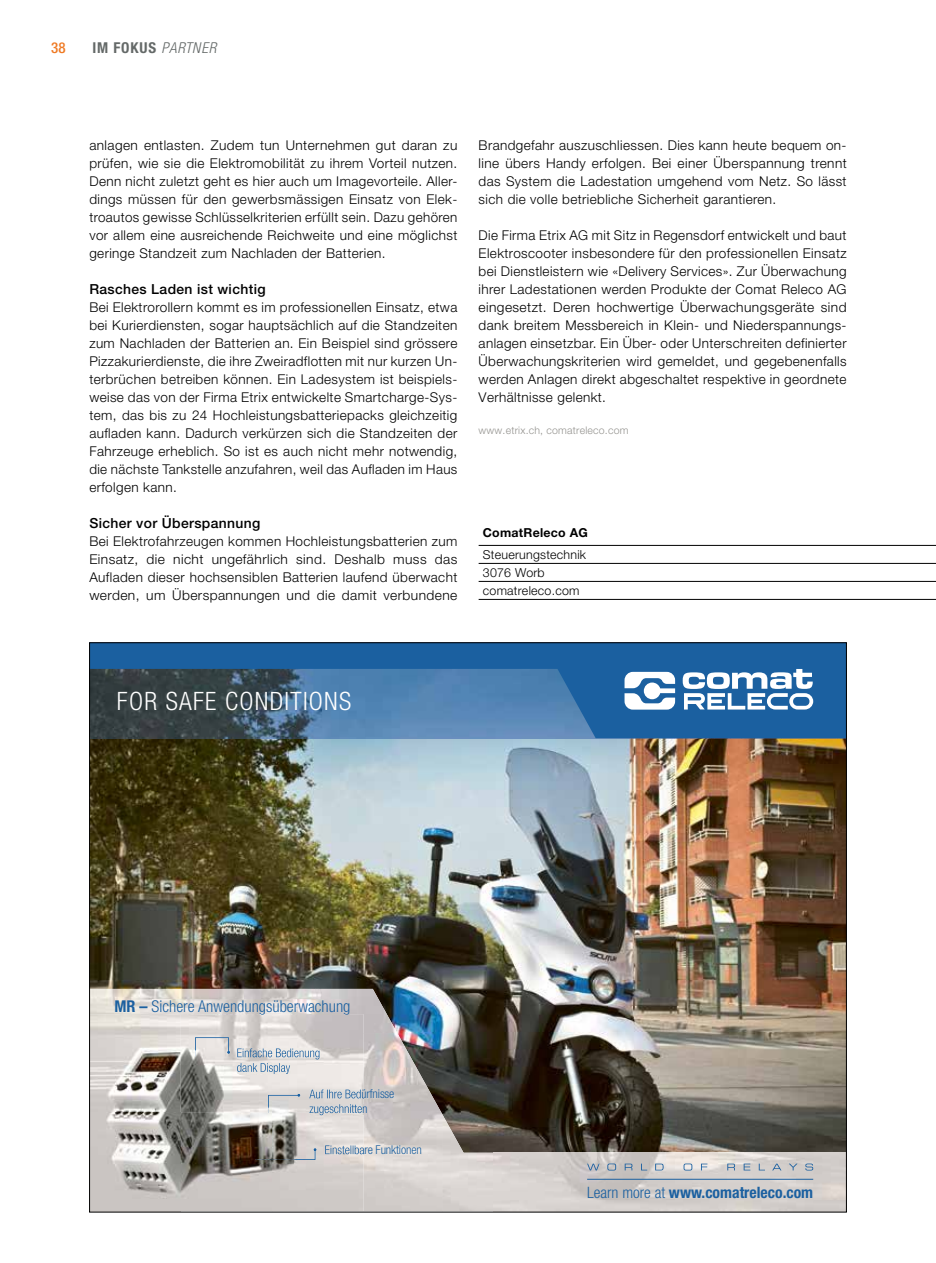
<style>
.page{position:relative;width:936px;height:1263px;background:#fff}
.page>*{position:absolute;margin:0;border:0;box-sizing:border-box;transform-origin:0 0}
.t1{font:300 condensed 25.35px "Pgkqbj Tlgmcq Helvetica Neue LT Std";letter-spacing:.05em;color:#fff}
.t2{font:300 condensed 16.35px "Pgkqbj Tlgmcq Helvetica Neue LT Std";color:#1b60a0}
.t3{font:700 condensed 15.75px "Mstyck Cqxrjl Helvetica Neue LT Std";color:#1b60a0}
.t4{font:700 condensed 15px "Helvetica Neue LT Std";letter-spacing:.06em;color:#646968}
.t5{font:500 condensed 15px "Helvetica Neue LT Std";color:#ef7a24}
.t6{font:500 13.8px "Helvetica Neue LT Std";letter-spacing:.025em;color:#000}
.t7{font:300 13.5px/18px "Helvetica Neue LT Std";letter-spacing:.03em;color:#000;text-align:justify}
.t8{font:300 12.3px/18px "Helvetica Neue LT Std";letter-spacing:.02em;color:#000}
.t9{font:700 12.3px "Helvetica Neue LT Std";letter-spacing:.02em;color:#000}
.t10{font:300 condensed 12.15px "Pgkqbj Tlgmcq Helvetica Neue LT Std";letter-spacing:-.01em;color:#1b60a0}
.t11{font:300 10.5px "Helvetica Neue LT Std";letter-spacing:.02em;color:#959490}
.s1{font-weight:300;font-style:italic}
.s2{font-family:"Mstyck Cqxrjl Helvetica Neue LT Std";font-weight:700}
.s3{font-family:"Pgkqbj Tlgmcq Helvetica Neue LT Std";font-weight:300}
</style>
<div class="page">
<hr style="left:478px;top:545px;width:457px;height:1px;background:#000">
<hr style="left:478px;top:563px;width:457px;height:1px;background:#000">
<hr style="left:478px;top:581px;width:457px;height:1px;background:#000">
<hr style="left:478px;top:599px;width:457px;height:1px;background:#000">
<img style="left:91px;top:738px;width:753px;height:415px">
<svg style="left:91px;top:644px;width:753px;height:94px;background:#336593"></svg>
<img style="left:91px;top:989px;width:306px;height:44px">
<img style="left:363px;top:1033px;width:80px;height:177px">
<img style="left:442px;top:1115px;width:51px;height:95px">
<img style="left:493px;top:1153px;width:351px;height:57px">
<img style="left:152px;top:1000px;width:197px;height:14px">
<img style="left:363px;top:1089px;width:31px;height:9px">
<svg style="left:363px;top:1104px;width:4px;height:11px"></svg>
<img style="left:363px;top:1145px;width:58px;height:9px">
<img style="left:91px;top:1014px;width:272px;height:196px">
<svg style="left:255px;top:1148px;width:61px;height:12px"></svg>
<img style="left:309px;top:1089px;width:54px;height:9px">
<img style="left:309px;top:1104px;width:54px;height:11px">
<img style="left:325px;top:1145px;width:38px;height:9px">
<img style="left:237px;top:1048px;width:83px;height:11px">
<img style="left:237px;top:1063px;width:53px;height:11px">
<svg style="left:195px;top:1037px;width:35px;height:19px"></svg>
<svg style="left:268px;top:1094px;width:32px;height:19px"></svg>
<svg style="left:743px;top:1163px;width:7px;height:7px"></svg>
<svg style="left:727px;top:1163px;width:8px;height:7px"></svg>
<svg style="left:805px;top:1163px;width:8px;height:7px"></svg>
<svg style="left:788px;top:1163px;width:9px;height:7px"></svg>
<svg style="left:758px;top:1163px;width:7px;height:7px"></svg>
<svg style="left:772px;top:1163px;width:9px;height:7px"></svg>
<svg style="left:624px;top:1163px;width:8px;height:7px"></svg>
<svg style="left:607px;top:1163px;width:9px;height:7px"></svg>
<svg style="left:587px;top:1163px;width:12px;height:7px"></svg>
<svg style="left:701px;top:1163px;width:6px;height:7px"></svg>
<svg style="left:641px;top:1163px;width:6px;height:7px"></svg>
<svg style="left:683px;top:1163px;width:9px;height:7px"></svg>
<svg style="left:655px;top:1163px;width:8px;height:7px"></svg>
<hr style="left:587px;top:1179px;width:226px;height:1px;background:#1b60a0">
<svg style="left:624px;top:672px;width:51px;height:38px"></svg>
<svg style="left:682px;top:669px;width:131px;height:40px"></svg>
<p class="t5" style="left:51px;top:39px;width:16px">38</p>
<p class="t4" style="left:92px;top:39px;width:125px">IM FOKUS <span class="s1">PARTNER</span></p>
<p class="t7" style="left:89px;top:136px;width:369px;text-align:left">anlagen entlasten. Zudem tun Unternehmen gut daran zu prüfen, wie sie die Elektromobilität zu ihrem Vorteil nutzen.<br>Denn nicht zuletzt geht es hier auch um Imagevorteile. Aller&shy;dings müssen für den gewerbsmässigen Einsatz von Elek&shy;troautos gewisse Schlüsselkriterien erfüllt sein. Dazu gehören vor allem eine ausreichende Reichweite und eine möglichst geringe Standzeit zum Nachladen der Batterien.</p>
<p class="t6" style="left:89px;top:281px;width:178px">Rasches Laden ist wichtig</p>
<p class="t7" style="left:89px;top:298px;width:369px">Bei Elektrorollern kommt es im professionellen Einsatz, etwa bei Kurierdiensten, sogar hauptsächlich auf die Standzeiten zum Nachladen der Batterien an. Ein Beispiel sind grössere Pizzakurierdienste, die ihre Zweiradflotten mit nur kurzen Un&shy;terbrüchen betreiben können. Ein Ladesystem ist beispiels&shy;weise das von der Firma Etrix entwickelte Smartcharge-Sys&shy;tem, das bis zu 24 Hochleistungsbatteriepacks gleichzeitig aufladen kann. Dadurch verkürzen sich die Standzeiten der Fahrzeuge erheblich. So ist es auch nicht mehr notwendig, die nächste Tankstelle anzufahren, weil das Aufladen im Haus erfolgen kann.</p>
<p class="t6" style="left:89px;top:515px;width:172px">Sicher vor Überspannung</p>
<p class="t7" style="left:89px;top:532px;width:369px">Bei Elektrofahrzeugen kommen Hochleistungsbatterien zum Einsatz, die nicht ungefährlich sind. Deshalb muss das Aufladen dieser hochsensiblen Batterien laufend überwacht werden, um Überspannungen und die damit verbundene</p>
<p class="t7" style="left:478px;top:136px;width:369px">Brandgefahr auszuschliessen. Dies kann heute bequem on&shy;line übers Handy erfolgen. Bei einer Überspannung trennt das System die Ladestation umgehend vom Netz. So lässt sich die volle betriebliche Sicherheit garantieren.</p>
<p class="t7" style="left:478px;top:226px;width:369px">Die Firma Etrix AG mit Sitz in Regensdorf entwickelt und baut Elektroscooter insbesondere für den professionellen Einsatz bei Dienstleistern wie «Delivery Services». Zur Überwachung ihrer Ladestationen werden Produkte der Comat Releco AG eingesetzt. Deren hochwertige Überwachungsgeräte sind dank breitem Messbereich in Klein- und Niederspannungs&shy;anlagen einsetzbar. Ein Über- oder Unterschreiten definierter Überwachungskriterien wird gemeldet, und gegebenenfalls werden Anlagen direkt abgeschaltet respektive in geordnete Verhältnisse gelenkt.</p>
<p class="t11" style="left:478px;top:424px;width:151px">www.etrix.ch, comatreleco.com</p>
<p class="t9" style="left:483px;top:524px;width:106px">ComatReleco AG</p>
<p class="t8" style="left:483px;top:545px;width:105px">Steuerungstechnik<br>3076 Worb comatreleco.com</p>
<h1 class="t1" style="left:117px;top:686px;width:236px">FOR SAFE CONDITIONS</h1>
<p class="t2" style="left:115px;top:996px;width:237px"><span class="s2">MR –</span> Sichere Anwendungsüberwachung</p>
<p class="t10" style="left:324px;top:1143px;width:99px">Einstellbare Funktionen</p>
<p class="t3" style="left:587px;top:1182px;width:227px"><span class="s3">Learn more at</span> www.comatreleco.com</p>
</div>
